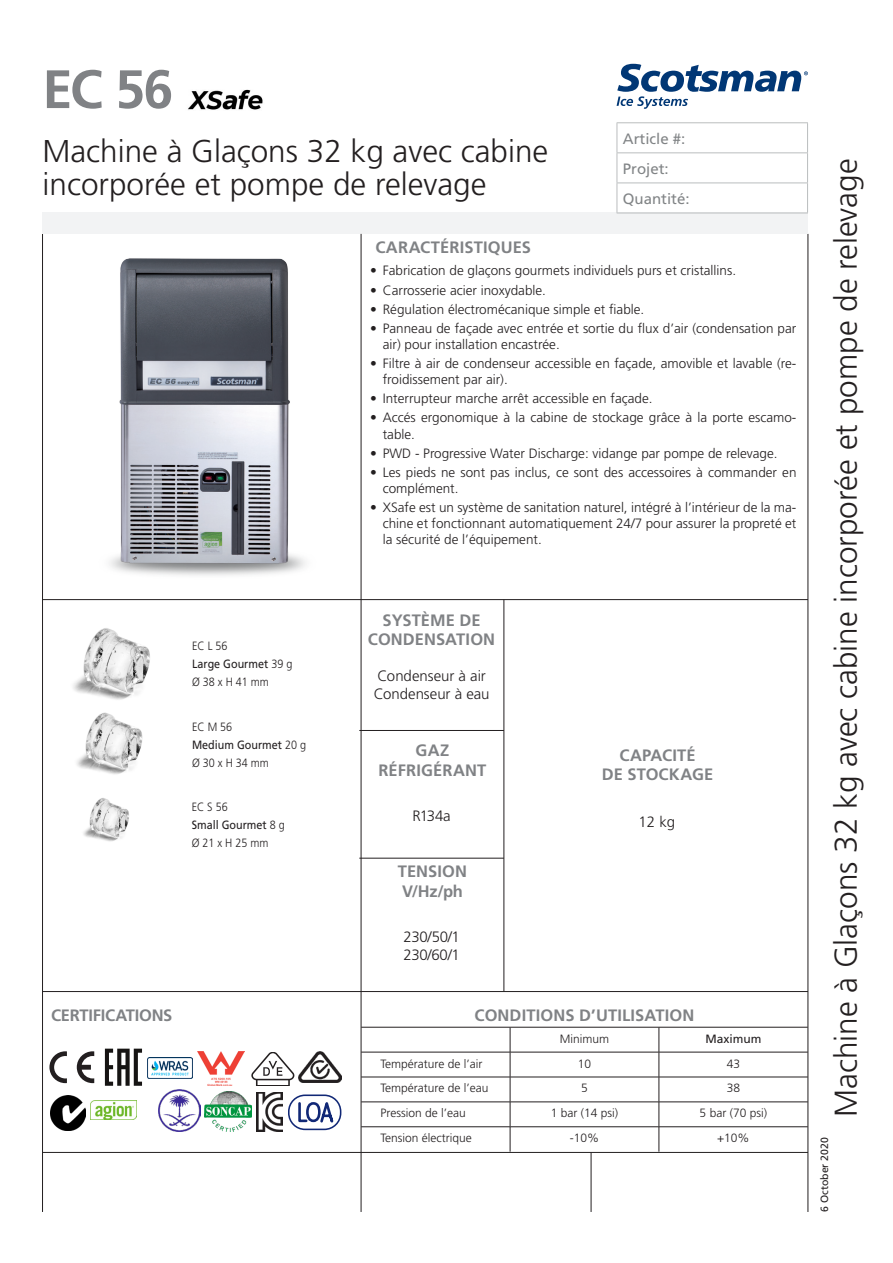
<style>
.page{position:relative;width:893px;height:1263px;background:#fff}
.page>*{position:absolute;margin:0;border:0;box-sizing:border-box;transform-origin:0 0}
.Note_fondo_pagina{font:700 54px "Frutiger";color:#808285}
.Sottotitolo{font:300 31.5px/33px "Frutiger";color:#231f20}
.Note_fondo_pagina-2{font:700 16.5px/19.8px "Frutiger";letter-spacing:.005em;color:#808285;text-align:center}
.Note_fondo_pagina-3{font:700 16.5px "Frutiger";letter-spacing:-.015em;color:#808285}
.Note_fondo_pagina-4{font:300 15px "Frutiger";letter-spacing:-.005em;color:#231f20}
.t1{font:15px/30px "Frutiger";color:#818486}
.t2{font:300 13.5px/16.2px "Frutiger";color:#231f20}
.t3{font:300 12px "Frutiger";color:#231f20}
.t4{font:12px "Frutiger";color:#231f20;scale:.9 1}
.t5{font:300 12px "Frutiger";color:#231f20;scale:.9 1}
.t6{font:12px "Frutiger";color:#231f20}
.t7{font:10.5px "Frutiger";color:#231f20}
.s1{font-weight:300}
</style>
<div class="page">
<hr style="left:42px;top:234px;width:1px;height:978px;background:#231f20">
<hr style="left:808px;top:234px;width:1px;height:978px;background:#231f20">
<svg style="left:617px;top:64px;width:191px;height:45px"></svg>
<div style="left:43px;top:213px;width:765px;height:21px;background:#f2f3f4"></div>
<hr style="left:43px;top:599px;width:765px;height:1px;background:#231f20">
<hr style="left:359px;top:730px;width:145px;height:1px;background:#231f20">
<hr style="left:359px;top:858px;width:145px;height:1px;background:#231f20">
<hr style="left:504px;top:600px;width:1px;height:391px;background:#231f20">
<hr style="left:43px;top:991px;width:765px;height:1px;background:#231f20">
<hr style="left:591px;top:1152px;width:1px;height:60px;background:#231f20">
<hr style="left:43px;top:1152px;width:765px;height:1px;background:#231f20">
<hr style="left:617px;top:122px;width:191px;height:1px;background:#babdbe">
<svg style="left:617px;top:123px;width:1px;height:29px"></svg>
<svg style="left:807px;top:123px;width:1px;height:29px"></svg>
<hr style="left:617px;top:152px;width:191px;height:1px;background:#babdbe">
<hr style="left:617px;top:153px;width:1px;height:30px;background:#babdbe">
<hr style="left:807px;top:153px;width:1px;height:30px;background:#babdbe">
<hr style="left:617px;top:183px;width:191px;height:1px;background:#babdbe">
<hr style="left:617px;top:183px;width:1px;height:30px;background:#babdbe">
<hr style="left:807px;top:183px;width:1px;height:30px;background:#babdbe">
<hr style="left:617px;top:213px;width:191px;height:1px;background:#babdbe">
<hr style="left:361px;top:234px;width:1px;height:978px;background:#231f20">
<img style="left:109px;top:258px;width:197px;height:318px">
<hr style="left:361px;top:1077px;width:149px;height:1px;background:#231f20">
<hr style="left:510px;top:1077px;width:149px;height:1px;background:#231f20">
<hr style="left:659px;top:1077px;width:149px;height:1px;background:#231f20">
<hr style="left:361px;top:1101px;width:149px;height:1px;background:#231f20">
<hr style="left:510px;top:1101px;width:149px;height:1px;background:#231f20">
<hr style="left:659px;top:1101px;width:149px;height:1px;background:#231f20">
<hr style="left:361px;top:1126px;width:149px;height:1px;background:#231f20">
<hr style="left:510px;top:1126px;width:149px;height:1px;background:#231f20">
<hr style="left:659px;top:1126px;width:149px;height:1px;background:#231f20">
<svg style="left:510px;top:1028px;width:1px;height:124px"></svg>
<svg style="left:659px;top:1028px;width:1px;height:124px"></svg>
<hr style="left:361px;top:1052px;width:149px;height:1px;background:#231f20">
<hr style="left:510px;top:1052px;width:149px;height:1px;background:#231f20">
<hr style="left:659px;top:1052px;width:149px;height:1px;background:#231f20">
<hr style="left:361px;top:1027px;width:149px;height:1px;background:#231f20">
<hr style="left:510px;top:1027px;width:149px;height:1px;background:#231f20">
<hr style="left:659px;top:1027px;width:149px;height:1px;background:#231f20">
<svg style="left:77px;top:1051px;width:17px;height:32px"></svg>
<svg style="left:49px;top:1051px;width:18px;height:32px"></svg>
<svg style="left:105px;top:1049px;width:37px;height:37px"></svg>
<img style="left:147px;top:1058px;width:46px;height:20px">
<img style="left:198px;top:1051px;width:47px;height:34px">
<svg style="left:251px;top:1052px;width:43px;height:34px"></svg>
<img style="left:298px;top:1051px;width:43px;height:31px">
<img style="left:50px;top:1095px;width:36px;height:36px">
<img style="left:91px;top:1101px;width:46px;height:18px">
<img style="left:159px;top:1090px;width:42px;height:42px">
<img style="left:205px;top:1092px;width:46px;height:40px">
<img style="left:256px;top:1092px;width:26px;height:39px">
<div style="left:288px;top:1094px;width:53px;height:36px;border:2px solid #112876;border-radius:16px"></div>
<svg style="left:298px;top:1102px;width:11px;height:21px"></svg>
<div style="left:306px;top:1102px;width:15px;height:20px;border:3px solid #112876;border-radius:50%"></div>
<svg style="left:318px;top:1094px;width:17px;height:29px"></svg>
<img style="left:73px;top:628px;width:77px;height:72px">
<img style="left:76px;top:712px;width:67px;height:62px">
<img style="left:83px;top:798px;width:46px;height:44px">
<img style="left:188px;top:89px;width:75px;height:21px">
<p class="Note_fondo_pagina" style="left:43px;top:58px;width:132px">EC 56</p>
<p class="Sottotitolo" style="left:43px;top:135px;width:507px">Machine à Glaçons 32 kg avec cabine incorporée et pompe de relevage</p>
<p class="Note_fondo_pagina-2" style="left:375px;top:237px;width:157px">CARACTÉRISTIQUES</p>
<p class="t1" style="left:623px;top:123px;width:68px">Article #:<br>Projet:<br>Quantité:</p>
<p class="t5" style="left:192px;top:639px;width:41px">EC L 56</p>
<p class="t4" style="left:192px;top:656px;width:113px">Large Gourmet <span class="s1">39 g</span></p>
<p class="t5" style="left:192px;top:675px;width:87px">Ø 38 x H 41 mm</p>
<p class="t5" style="left:192px;top:720px;width:46px">EC M 56</p>
<p class="t4" style="left:192px;top:738px;width:128px">Medium Gourmet <span class="s1">20 g</span></p>
<p class="t5" style="left:192px;top:756px;width:87px">Ø 30 x H 34 mm</p>
<p class="t5" style="left:192px;top:800px;width:42px">EC S 56</p>
<p class="t4" style="left:192px;top:818px;width:105px">Small Gourmet <span class="s1">8 g</span></p>
<p class="t5" style="left:192px;top:836px;width:87px">Ø 21 x H 25 mm</p>
<p class="Note_fondo_pagina-3" style="left:51px;top:1006px;width:123px">CERTIFICATIONS</p>
<p class="t2" style="left:370px;top:263px;width:368px">• Fabrication de glaçons gourmets individuels purs et cristallins.</p>
<p class="t2" style="left:370px;top:282px;width:178px">• Carrosserie acier inoxydable.</p>
<p class="t2" style="left:370px;top:301px;width:276px">• Régulation électromécanique simple et fiable.</p>
<p class="t2" style="left:383px;top:320px;width:415px;text-indent:-13px">• Panneau de façade avec entrée et sortie du flux d’air (condensation par air) pour installation encastrée.</p>
<p class="t2" style="left:383px;top:355px;width:415px;text-indent:-13px">• Filtre à air de condenseur accessible en façade, amovible et lavable (re&shy;froidissement par air).</p>
<p class="t2" style="left:370px;top:390px;width:284px">• Interrupteur marche arrêt accessible en façade.</p>
<p class="t2" style="left:383px;top:410px;width:415px;text-indent:-13px">• Accés ergonomique à la cabine de stockage grâce à la porte escamo&shy;table.</p>
<p class="t2" style="left:370px;top:445px;width:409px">• PWD - Progressive Water Discharge: vidange par pompe de relevage.</p>
<p class="t2" style="left:383px;top:464px;width:415px;text-indent:-13px">• Les pieds ne sont pas inclus, ce sont des accessoires à commander en complément.</p>
<p class="t2" style="left:383px;top:499px;width:415px;text-align:justify;text-indent:-13px">• XSafe est un système de sanitation naturel, intégré à l’intérieur de la ma&shy;chine et fonctionnant automatiquement 24/7 pour assurer la propreté et la sécurité de l’équipement.</p>
<p class="Note_fondo_pagina-2" style="left:368px;top:610px;width:129px">SYSTÈME DE<br>CONDENSATION</p>
<p class="Note_fondo_pagina-4" style="left:377px;top:667px;width:110px">Condenseur à air</p>
<p class="Note_fondo_pagina-4" style="left:374px;top:685px;width:117px">Condenseur à eau</p>
<p class="Note_fondo_pagina-2" style="left:378px;top:741px;width:109px">GAZ<br>RÉFRIGÉRANT</p>
<p class="Note_fondo_pagina-4" style="left:413px;top:807px;width:40px">R134a</p>
<p class="Note_fondo_pagina-2" style="left:398px;top:861px;width:71px;text-align:left">TENSION<br>V/Hz/ph</p>
<p class="Note_fondo_pagina-4" style="left:404px;top:928px;width:58px">230/50/1</p>
<p class="Note_fondo_pagina-4" style="left:404px;top:946px;width:58px">230/60/1</p>
<p class="Note_fondo_pagina-2" style="left:619px;top:745px;width:78px">CAPACITÉ</p>
<p class="Note_fondo_pagina-2" style="left:602px;top:764px;width:113px">DE STOCKAGE</p>
<p class="Note_fondo_pagina-4" style="left:638px;top:813px;width:38px">12 kg</p>
<p class="Note_fondo_pagina-2" style="left:475px;top:1005px;width:221px">CONDITIONS D’UTILISATION</p>
<p class="t3" style="left:560px;top:1032px;width:51px">Minimum</p>
<p class="t6" style="left:705px;top:1031px;width:58px">Maximum</p>
<p class="t3" style="left:381px;top:1056px;width:103px">Température de l’air</p>
<p class="t3" style="left:578px;top:1056px;width:15px">10</p>
<p class="t3" style="left:727px;top:1056px;width:15px">43</p>
<p class="t3" style="left:381px;top:1081px;width:109px">Température de l’eau</p>
<p class="t3" style="left:581px;top:1081px;width:8px">5</p>
<p class="t3" style="left:727px;top:1081px;width:15px">38</p>
<p class="t3" style="left:381px;top:1106px;width:87px">Pression de l’eau</p>
<p class="t3" style="left:551px;top:1106px;width:69px">1 bar (14 psi)</p>
<p class="t3" style="left:700px;top:1106px;width:69px">5 bar (70 psi)</p>
<p class="t3" style="left:381px;top:1131px;width:93px">Tension électrique</p>
<p class="t3" style="left:570px;top:1131px;width:31px">-10%</p>
<p class="t3" style="left:717px;top:1131px;width:34px">+10%</p>
<p class="Sottotitolo" style="left:829px;top:1117px;width:960px;rotate:-90deg">Machine à Glaçons 32 kg avec cabine incorporée et pompe de relevage</p>
<p class="t7" style="left:818px;top:1212px;width:76px;rotate:-90deg">6 October 2020</p>
</div>
